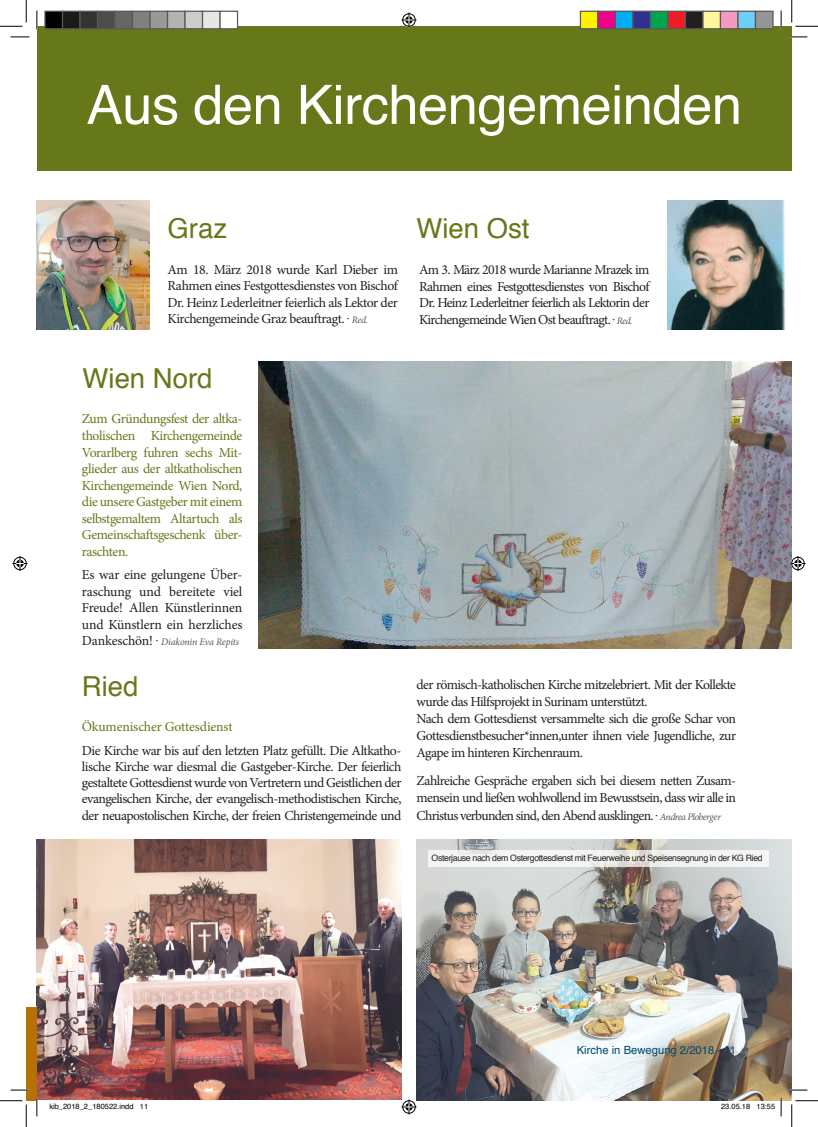
<style>
.page{position:relative;width:818px;height:1127px;background:#fff}
.page>*{position:absolute;margin:0;border:0;box-sizing:border-box;transform-origin:0 0}
.t1{font:54.38px "Helvetica";letter-spacing:-.01em;color:#fff}
.t2{font:27.5px "Helvetica";color:#67781b}
.t3{font:13.75px/16.5px "Minion Pro";letter-spacing:-.04em;color:#231f20;text-align:justify}
.t4{font:13.75px/16.5px "Minion Pro";letter-spacing:-.025em;color:#67781b;text-align:justify}
.t5{font:11.25px "Helvetica";color:#00496b}
.t6{font:italic 10px "Minion Pro";letter-spacing:-.02em;color:#57585a}
.t7{font:8.75px "Helvetica";letter-spacing:-.04em;color:#231f20}
.t8{font:7.5px "Helvetica";color:#000}
.s1{font-style:italic;font-size:10px;color:#57585a}
.s2{font-style:normal;font-size:13.75px;color:#231f20}
</style>
<div class="page">
<img style="left:416px;top:839px;width:376px;height:261px">
<img style="left:37px;top:839px;width:364px;height:259px">
<div style="left:37px;top:26px;width:755px;height:145px;background:#67781b"></div>
<svg style="left:428px;top:849px;width:340px;height:16px;fill:#f3f4f4"></svg>
<img style="left:37px;top:200px;width:112px;height:129px">
<img style="left:668px;top:200px;width:118px;height:130px">
<img style="left:259px;top:361px;width:533px;height:287px">
<div style="left:26px;top:1006px;width:11px;height:94px;background:#b87100"></div>
<svg style="left:11px;top:36px;width:18px;height:2px"></svg>
<svg style="left:788px;top:36px;width:19px;height:2px"></svg>
<svg style="left:11px;top:1089px;width:18px;height:1px"></svg>
<svg style="left:788px;top:1088px;width:19px;height:2px"></svg>
<svg style="left:36px;top:11px;width:2px;height:18px"></svg>
<svg style="left:36px;top:1097px;width:2px;height:18px"></svg>
<svg style="left:780px;top:11px;width:2px;height:18px"></svg>
<svg style="left:0;top:0;width:27px;height:27px"></svg>
<svg style="left:0;top:1100px;width:27px;height:26px"></svg>
<svg style="left:791px;top:0;width:27px;height:27px"></svg>
<svg style="left:791px;top:1100px;width:27px;height:26px"></svg>
<svg style="left:401px;top:13px;width:15px;height:15px"></svg>
<svg style="left:401px;top:1099px;width:15px;height:15px"></svg>
<svg style="left:13px;top:556px;width:15px;height:15px"></svg>
<svg style="left:790px;top:556px;width:15px;height:15px"></svg>
<div style="left:45px;top:11px;width:18px;height:18px;background:#000"></div>
<div style="left:44px;top:11px;width:19px;height:18px;border:1px solid #595959"></div>
<div style="left:63px;top:11px;width:17px;height:18px;background:#1a1a1a"></div>
<div style="left:62px;top:11px;width:19px;height:18px;border:1px solid #595959"></div>
<div style="left:80px;top:11px;width:18px;height:18px;background:#333"></div>
<div style="left:79px;top:11px;width:19px;height:18px;border:1px solid #595959"></div>
<div style="left:98px;top:11px;width:17px;height:18px;background:#4d4d4d"></div>
<div style="left:97px;top:11px;width:19px;height:18px;border:1px solid #595959"></div>
<div style="left:115px;top:11px;width:18px;height:18px;background:#666"></div>
<div style="left:114px;top:11px;width:19px;height:18px;border:1px solid #595959"></div>
<div style="left:133px;top:11px;width:17px;height:18px;background:#808080"></div>
<div style="left:132px;top:11px;width:19px;height:18px;border:1px solid #595959"></div>
<div style="left:150px;top:11px;width:18px;height:18px;background:#999"></div>
<div style="left:149px;top:11px;width:19px;height:18px;border:1px solid #595959"></div>
<div style="left:168px;top:11px;width:17px;height:18px;background:#b3b3b3"></div>
<div style="left:167px;top:11px;width:19px;height:18px;border:1px solid #595959"></div>
<div style="left:185px;top:11px;width:18px;height:18px;background:#ccc"></div>
<div style="left:184px;top:11px;width:19px;height:18px;border:1px solid #595959"></div>
<div style="left:203px;top:11px;width:17px;height:18px;background:#e6e6e6"></div>
<div style="left:202px;top:11px;width:19px;height:18px;border:1px solid #595959"></div>
<div style="left:220px;top:11px;width:18px;height:18px;background:#fff"></div>
<div style="left:219px;top:11px;width:19px;height:18px;border:1px solid #595959"></div>
<div style="left:580px;top:11px;width:18px;height:18px;background:#fff101"></div>
<div style="left:580px;top:11px;width:18px;height:18px;border:1px solid #595959"></div>
<div style="left:598px;top:11px;width:17px;height:18px;background:#ed028c"></div>
<div style="left:597px;top:11px;width:19px;height:18px;border:1px solid #595959"></div>
<div style="left:615px;top:11px;width:18px;height:18px;background:#00aeef"></div>
<div style="left:615px;top:11px;width:18px;height:18px;border:1px solid #595959"></div>
<div style="left:633px;top:11px;width:17px;height:18px;background:#2e3092"></div>
<div style="left:632px;top:11px;width:19px;height:18px;border:1px solid #595959"></div>
<div style="left:650px;top:11px;width:18px;height:18px;background:#00a54f"></div>
<div style="left:650px;top:11px;width:18px;height:18px;border:1px solid #595959"></div>
<div style="left:668px;top:11px;width:17px;height:18px;background:#ee1d23"></div>
<div style="left:667px;top:11px;width:19px;height:18px;border:1px solid #595959"></div>
<div style="left:685px;top:11px;width:18px;height:18px;background:#231f20"></div>
<div style="left:685px;top:11px;width:18px;height:18px;border:1px solid #595959"></div>
<div style="left:703px;top:11px;width:17px;height:18px;background:#fff79a"></div>
<div style="left:702px;top:11px;width:19px;height:18px;border:1px solid #595959"></div>
<div style="left:720px;top:11px;width:18px;height:18px;background:#f499c2"></div>
<div style="left:720px;top:11px;width:18px;height:18px;border:1px solid #595959"></div>
<div style="left:738px;top:11px;width:17px;height:18px;background:#6bcff6"></div>
<div style="left:737px;top:11px;width:19px;height:18px;border:1px solid #595959"></div>
<div style="left:755px;top:11px;width:18px;height:18px;background:#939598"></div>
<div style="left:755px;top:11px;width:18px;height:18px;border:1px solid #595959"></div>
<svg style="left:757px;top:1097px;width:25px;height:18px"></svg>
<h1 class="t1" style="left:86px;top:63px;width:657px">Aus den Kirchengemeinden</h1>
<h2 class="t2" style="left:168px;top:207px;width:61px">Graz</h2>
<h2 class="t2" style="left:416px;top:207px;width:115px">Wien Ost</h2>
<p class="t3" style="left:168px;top:261px;width:232px">Am 18. März 2018 wurde Karl Dieber im Rahmen eines Festgottesdienstes von Bischof Dr. Heinz Lederleitner feierlich als Lektor der Kirchengemeinde Graz beauftragt. . <span class="s1">Red.</span></p>
<p class="t3" style="left:419px;top:261px;width:232px">Am 3. März 2018 wurde Marianne Mrazek im Rahmen eines Festgottesdienstes von Bischof Dr. Heinz Lederleitner feierlich als Lektorin der Kirchengemeinde Wien Ost beauftragt. . <span class="s1">Red.</span></p>
<h2 class="t2" style="left:83px;top:357px;width:131px">Wien Nord</h2>
<p class="t4" style="left:82px;top:411px;width:162px">Zum Gründungsfest der altka&shy;tholischen Kirchengemeinde Vorarlberg fuhren sechs Mit&shy;glieder aus der altkatholischen Kirchengemeinde Wien Nord, die unsere Gastgeber mit einem selbstgemaltem Altartuch als Gemeinschaftsgeschenk über&shy;raschten.</p>
<p class="t3" style="left:82px;top:566px;width:162px">Es war eine gelungene Über&shy;raschung und bereitete viel Freude! Allen Künstlerinnen und Künstlern ein herzliches</p>
<p class="t6" style="left:82px;top:635px;width:159px"><span class="s2">Dankeschön! .</span> Diakonin Eva Repits</p>
<h2 class="t2" style="left:82px;top:664px;width:58px">Ried</h2>
<p class="t4" style="left:82px;top:718px;width:152px">Ökumenischer Gottesdienst</p>
<p class="t3" style="left:82px;top:741px;width:321px">Die Kirche war bis auf den letzten Platz gefüllt. Die Altkatho&shy;lische Kirche war diesmal die Gastgeber-Kirche. Der feierlich gestaltete Gottesdienst wurde von Vertretern und Geistlichen der evangelischen Kirche, der evangelisch-methodistischen Kirche, der neuapostolischen Kirche, der freien Christengemeinde und</p>
<p class="t3" style="left:416px;top:675px;width:321px;line-height:17px;text-align:left">der römisch-katholischen Kirche mitzelebriert. Mit der Kollekte wurde das Hilfsprojekt in Surinam unterstützt.<br>Nach dem Gottesdienst versammelte sich die große Schar von Gottesdienstbesucher*innen,unter ihnen viele Jugendliche, zur Agape im hinteren Kirchenraum.</p>
<p class="t3" style="left:416px;top:771px;width:321px;line-height:17.5px">Zahlreiche Gespräche ergaben sich bei diesem netten Zusam&shy;mensein und ließen wohlwollend im Bewusstsein, dass wir alle in Christus verbunden sind, den Abend ausklingen. . <span class="s1">Andrea Ploberger</span></p>
<p class="t7" style="left:432px;top:850px;width:333px">Osterjause nach dem Ostergottesdienst mit Feuerweihe und Speisensegnung in der KG Ried</p>
<p class="t5" style="left:577px;top:1040px;width:161px">Kirche in Bewegung 2/2018 - 11</p>
<p class="t8" style="left:49px;top:1100px;width:100px">kib_2018_2_180522.indd 11</p>
<p class="t8" style="left:721px;top:1100px;width:56px">23.05.18 13:55</p>
</div>
